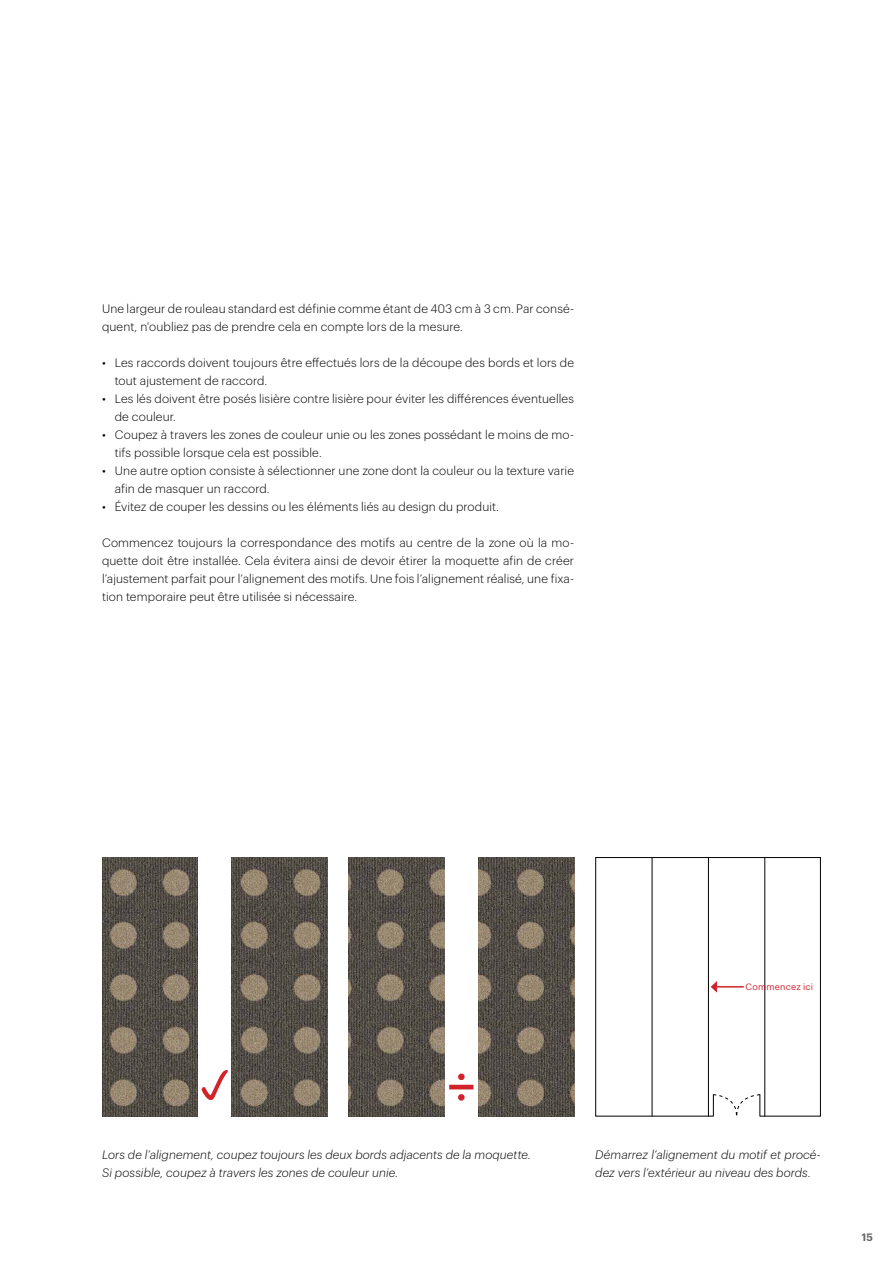
<style>
.page{position:relative;width:893px;height:1263px;background:#fff}
.page>*{position:absolute;margin:0;border:0;box-sizing:border-box;transform-origin:0 0}
.t1{font:300 12px/18px "Graphik";letter-spacing:.015em;color:#000}
.t2{font:italic 300 12px/18px "Graphik";letter-spacing:.01em;color:#000}
.t3{font:600 10.5px "Graphik";color:#636466}
.t4{font:9px "Graphik";letter-spacing:.02em;color:#d2232a}
</style>
<div class="page">
<img style="left:102px;top:857px;width:96px;height:259px">
<img style="left:232px;top:857px;width:95px;height:259px">
<img style="left:349px;top:857px;width:95px;height:259px">
<img style="left:478px;top:857px;width:96px;height:259px">
<svg style="left:201px;top:1070px;width:27px;height:30px"></svg>
<svg style="left:449px;top:1073px;width:25px;height:28px"></svg>
<svg style="left:595px;top:857px;width:226px;height:260px"></svg>
<hr style="left:652px;top:857px;width:1px;height:259px;background:#000">
<hr style="left:708px;top:857px;width:1px;height:259px;background:#000">
<hr style="left:764px;top:857px;width:1px;height:259px;background:#000">
<div style="left:713px;top:1110px;width:47px;height:24px;background:#fff"></div>
<svg style="left:712px;top:1094px;width:49px;height:22px"></svg>
<svg style="left:711px;top:981px;width:33px;height:12px"></svg>
<p class="t1" style="left:102px;top:299px;width:473px">Une largeur de rouleau standard est définie comme étant de 403 cm à 3 cm. Par consé&shy;quent, n'oubliez pas de prendre cela en compte lors de la mesure.</p>
<p class="t1" style="left:115px;top:353px;width:461px;text-indent:-13px">• Les raccords doivent toujours être effectués lors de la découpe des bords et lors de tout ajustement de raccord.</p>
<p class="t1" style="left:115px;top:389px;width:461px;text-indent:-13px">• Les lés doivent être posés lisière contre lisière pour éviter les différences éventuelles de couleur.</p>
<p class="t1" style="left:115px;top:425px;width:461px;text-indent:-13px">• Coupez à travers les zones de couleur unie ou les zones possédant le moins de mo&shy;tifs possible lorsque cela est possible.</p>
<p class="t1" style="left:115px;top:461px;width:461px;text-indent:-13px">• Une autre option consiste à sélectionner une zone dont la couleur ou la texture varie afin de masquer un raccord.</p>
<p class="t1" style="left:102px;top:497px;width:398px">• Évitez de couper les dessins ou les éléments liés au design du produit.</p>
<p class="t1" style="left:102px;top:533px;width:473px;text-align:justify">Commencez toujours la correspondance des motifs au centre de la zone où la mo&shy;quette doit être installée. Cela évitera ainsi de devoir étirer la moquette afin de créer l’ajustement parfait pour l’alignement des motifs. Une fois l’alignement réalisé, une fixa&shy;tion temporaire peut être utilisée si nécessaire.</p>
<p class="t4" style="left:746px;top:980px;width:69px">Commencez ici</p>
<p class="t2" style="left:102px;top:1145px;width:430px">Lors de l’alignement, coupez toujours les deux bords adjacents de la moquette.<br>Si possible, coupez à travers les zones de couleur unie.</p>
<p class="t2" style="left:595px;top:1145px;width:227px">Démarrez l’alignement du motif et procé&shy;dez vers l’extérieur au niveau des bords.</p>
<p class="t3" style="left:862px;top:1229px;width:13px">15</p>
</div>
